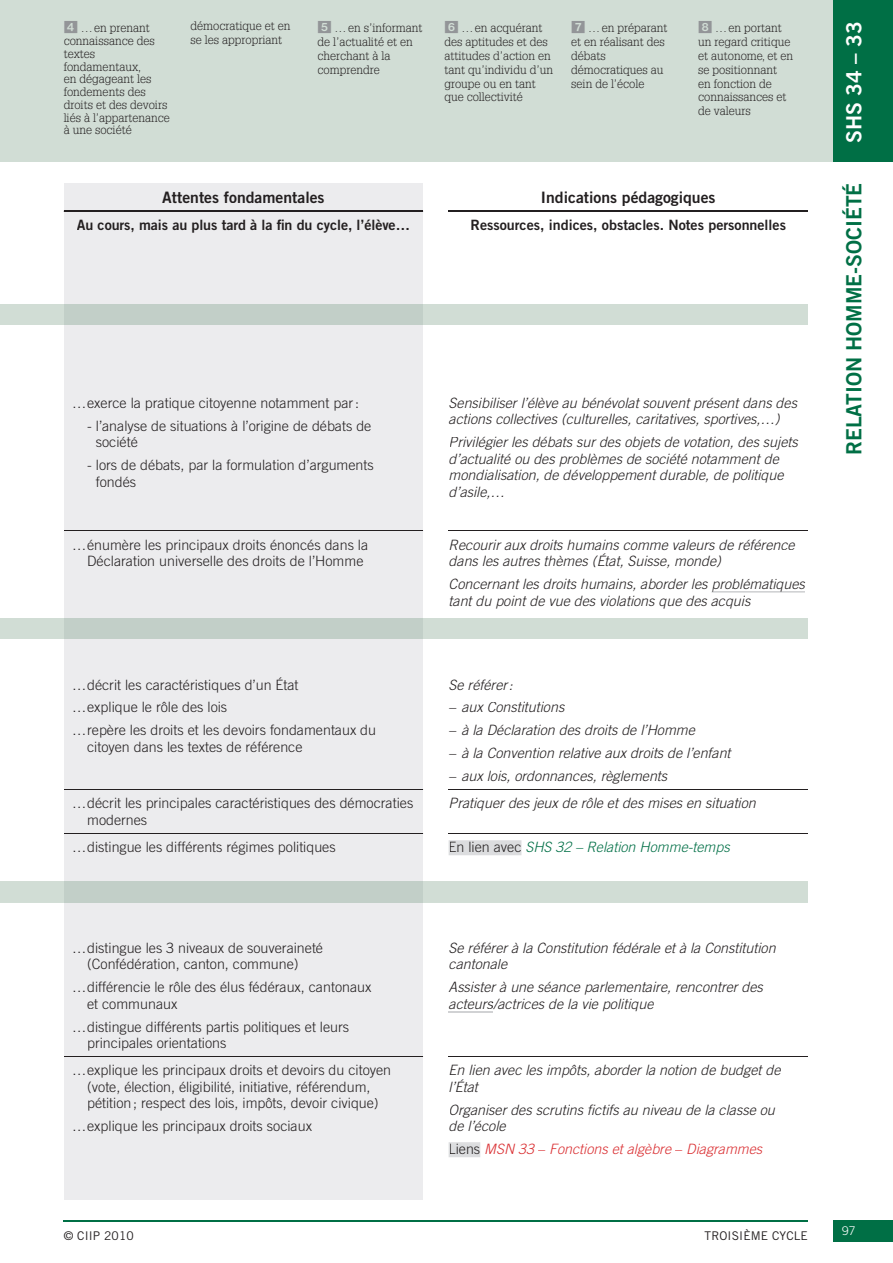
<style>
.page{position:relative;width:893px;height:1263px;background:#fff}
.page>*{position:absolute;margin:0;border:0;box-sizing:border-box;transform-origin:0 0}
.t1{font:21px "Trade Gothic LT Std Bd 2";color:#006f45}
.t2{font:21px "Trade Gothic LT Std Bd 2";color:#fff}
.t3{font:15.75px "Trade Gothic LT Std Bd 2";color:#231f20}
.t4{font:italic 300 14.25px/16.5px "Trade Gothic LT Std";color:#231f20}
.t5{font:300 14.25px/16.5px "Trade Gothic LT Std";color:#231f20}
.t6{font:14.25px "Trade Gothic LT Std Bd 2";color:#231f20}
.t7{font:italic 300 14.25px "Trade Gothic LT Std";color:#da2f32}
.t8{font:italic 300 14.25px "Trade Gothic LT Std";color:#006f46}
.t9{font:300 12px/13.8px "Glypha LT Std";color:#231f20}
.t10{font:12px "Trade Gothic LT Std";letter-spacing:.01em;color:#231f20}
.t11{font:300 12px "Trade Gothic LT Std";color:#fff}
.s1{font-family:"PER pastilles";font-weight:400;font-size:14.25px;color:#939598}
.s2{font-style:normal;color:#231f20}
.s3{font-style:normal}
</style>
<div class="page">
<hr style="left:64px;top:1220px;width:744px;height:1px;background:#006f45">
<div style="left:833px;top:1220px;width:60px;height:22px;background:#006f45"></div>
<div style="left:0;top:0;width:833px;height:162px;background:#d1ddd5"></div>
<div style="left:833px;top:0;width:60px;height:162px;background:#006f45"></div>
<div style="left:64px;top:183px;width:359px;height:1016px;background:#ececee"></div>
<hr style="left:64px;top:531px;width:359px;height:1px;background:#231f20">
<hr style="left:449px;top:531px;width:359px;height:1px;background:#231f20">
<hr style="left:64px;top:789px;width:359px;height:1px;background:#231f20">
<hr style="left:449px;top:789px;width:359px;height:1px;background:#231f20">
<hr style="left:64px;top:833px;width:359px;height:1px;background:#231f20">
<hr style="left:449px;top:833px;width:359px;height:1px;background:#231f20">
<hr style="left:64px;top:1056px;width:359px;height:1px;background:#231f20">
<hr style="left:449px;top:1056px;width:359px;height:1px;background:#231f20">
<svg style="left:0;top:304px;width:808px;height:21px;background:#cad6cf"></svg>
<svg style="left:0;top:618px;width:808px;height:21px;background:#cad6cf"></svg>
<svg style="left:0;top:881px;width:808px;height:22px;background:#cad6cf"></svg>
<hr style="left:64px;top:211px;width:359px;height:1px;background:#231f20">
<hr style="left:449px;top:211px;width:359px;height:1px;background:#231f20">
<svg style="left:711px;top:591px;width:94px;height:2px"></svg>
<hr style="left:712px;top:591px;width:93px;height:1px;background:#d1d2d4">
<svg style="left:449px;top:840px;width:72px;height:15px"></svg>
<div style="left:450px;top:842px;width:71px;height:10px;background:#dcdddf"></div>
<hr style="left:449px;top:1011px;width:44px;height:1px;background:#d1d2d4">
<svg style="left:449px;top:1142px;width:31px;height:15px"></svg>
<div style="left:450px;top:1144px;width:30px;height:10px;background:#dcdddf"></div>
<p class="t9" style="left:191px;top:20px;width:102px">démocratique et en se les appropriant</p>
<p class="t9" style="left:444px;top:22px;width:110px"><span class="s1">6</span> … en acquérant des aptitudes et des attitudes d’action en tant qu’individu d’un groupe ou en tant que collectivité</p>
<p class="t9" style="left:698px;top:22px;width:96px"><span class="s1">8</span> … en portant un regard critique et autonome, et en se positionnant<br>en fonction de connaissances et de valeurs</p>
<p class="t9" style="left:64px;top:23px;width:108px;line-height:12.8px"><span class="s1">4</span> … en prenant connaissance des textes fondamentaux,<br>en dégageant les fondements des droits et des devoirs liés à l’appartenance à une société</p>
<p class="t9" style="left:317px;top:22px;width:106px"><span class="s1">5</span> … en s’informant de l’actualité et en cherchant à la comprendre</p>
<p class="t9" style="left:571px;top:22px;width:98px"><span class="s1">7</span> … en préparant et en réalisant des débats démocratiques au sein de l’école</p>
<p class="t3" style="left:162px;top:191px;width:164px">Attentes fondamentales</p>
<p class="t3" style="left:541px;top:191px;width:176px">Indications pédagogiques</p>
<p class="t6" style="left:77px;top:220px;width:335px">Au cours, mais au plus tard à la fin du cycle, l’élève…</p>
<p class="t6" style="left:470px;top:220px;width:317px">Ressources, indices, obstacles. Notes personnelles</p>
<p class="t5" style="left:72px;top:396px;width:288px">… exerce la pratique citoyenne notamment par :</p>
<p class="t5" style="left:96px;top:419px;width:277px;text-indent:-9px">- l’analyse de situations à l’origine de débats de société</p>
<p class="t5" style="left:96px;top:458px;width:279px;text-indent:-9px">- lors de débats, par la formulation d’arguments fondés</p>
<p class="t4" style="left:449px;top:396px;width:350px">Sensibiliser l’élève au bénévolat souvent présent dans des actions collectives (culturelles, caritatives, sportives,…)</p>
<p class="t4" style="left:449px;top:435px;width:351px">Privilégier les débats sur des objets de votation, des sujets d’actualité ou des problèmes de société notamment de mondialisation, de développement durable, de politique d’asile,…</p>
<p class="t5" style="left:87px;top:537px;width:283px;text-indent:-15px">… énumère les principaux droits énoncés dans la<br>Déclaration universelle des droits de l’Homme</p>
<p class="t4" style="left:449px;top:537px;width:347px">Recourir aux droits humains comme valeurs de référence dans les autres thèmes (État, Suisse, monde)</p>
<p class="t4" style="left:449px;top:577px;width:358px">Concernant les droits humains, aborder les roblématiques</p>
<p class="t4" style="left:449px;top:577px;width:303px;text-indent:263px">p<br>tant du point de vue des violations que des acquis</p>
<p class="t5" style="left:72px;top:674px;width:305px;line-height:23px">… décrit les caractéristiques d’un État<br>… explique le rôle des lois<br>… repère les droits et les devoirs fondamentaux du</p>
<p class="t5" style="left:87px;top:740px;width:217px">citoyen dans les textes de référence</p>
<p class="t4" style="left:449px;top:677px;width:66px">Se référer :</p>
<p class="t4" style="left:449px;top:700px;width:117px">– aux Constitutions</p>
<p class="t4" style="left:449px;top:723px;width:248px">– à la Déclaration des droits de l’Homme</p>
<p class="t4" style="left:449px;top:746px;width:283px">– à la Convention relative aux droits de l’enfant</p>
<p class="t4" style="left:449px;top:769px;width:220px">– aux lois, ordonnances, règlements</p>
<p class="t5" style="left:87px;top:796px;width:328px;text-indent:-15px">… décrit les principales caractéristiques des démocraties modernes</p>
<p class="t4" style="left:449px;top:796px;width:309px">Pratiquer des jeux de rôle et des mises en situation</p>
<p class="t5" style="left:72px;top:840px;width:265px">… distingue les différents régimes politiques</p>
<p class="t8" style="left:449px;top:842px;width:283px"><span class="s2">En lien avec</span> SHS 32 – Relation Homme-temps</p>
<p class="t5" style="left:87px;top:941px;width:237px;text-indent:-15px">… distingue les 3 niveaux de souveraineté (Confédération, canton, commune)</p>
<p class="t5" style="left:87px;top:980px;width:286px;text-indent:-15px">… différencie le rôle des élus fédéraux, cantonaux et communaux</p>
<p class="t5" style="left:87px;top:1019px;width:264px;text-indent:-15px">… distingue différents partis politiques et leurs principales orientations</p>
<p class="t5" style="left:72px;top:1063px;width:320px;text-align:center">… explique les principaux droits et devoirs du citoyen (vote, élection, éligibilité, initiative, référendum, pétition ; respect des lois, impôts, devoir civique)</p>
<p class="t5" style="left:72px;top:1119px;width:241px">… explique les principaux droits sociaux</p>
<p class="t4" style="left:449px;top:941px;width:329px">Se référer à la Constitution fédérale et à la Constitution cantonale</p>
<p class="t4" style="left:449px;top:980px;width:316px">Assister à une séance parlementaire, rencontrer des acteurs /actrices de la vie politique</p>
<p class="t4" style="left:449px;top:1063px;width:333px">En lien avec les impôts, aborder la notion de budget de l’État</p>
<p class="t4" style="left:449px;top:1103px;width:328px">Organiser des scrutins fictifs au niveau de la classe ou de l’école</p>
<p class="t7" style="left:449px;top:1144px;width:315px"><span class="s2">Liens</span> MSN 33 <span class="s3">–</span> Fonctions et algèbre <span class="s3">–</span> Diagrammes</p>
<h1 class="t2" style="left:846px;top:143px;width:123px;rotate:-90deg">SHS 34 – 33</h1>
<h1 class="t1" style="left:846px;top:455px;width:274px;rotate:-90deg">RELATION HOMME-SOCIÉTÉ</h1>
<p class="t10" style="left:64px;top:1231px;width:72px">© CIIP 2010</p>
<p class="t10" style="left:704px;top:1231px;width:105px">TROISIÈME CYCLE</p>
<p class="t11" style="left:842px;top:1227px;width:15px">97</p>
</div>
